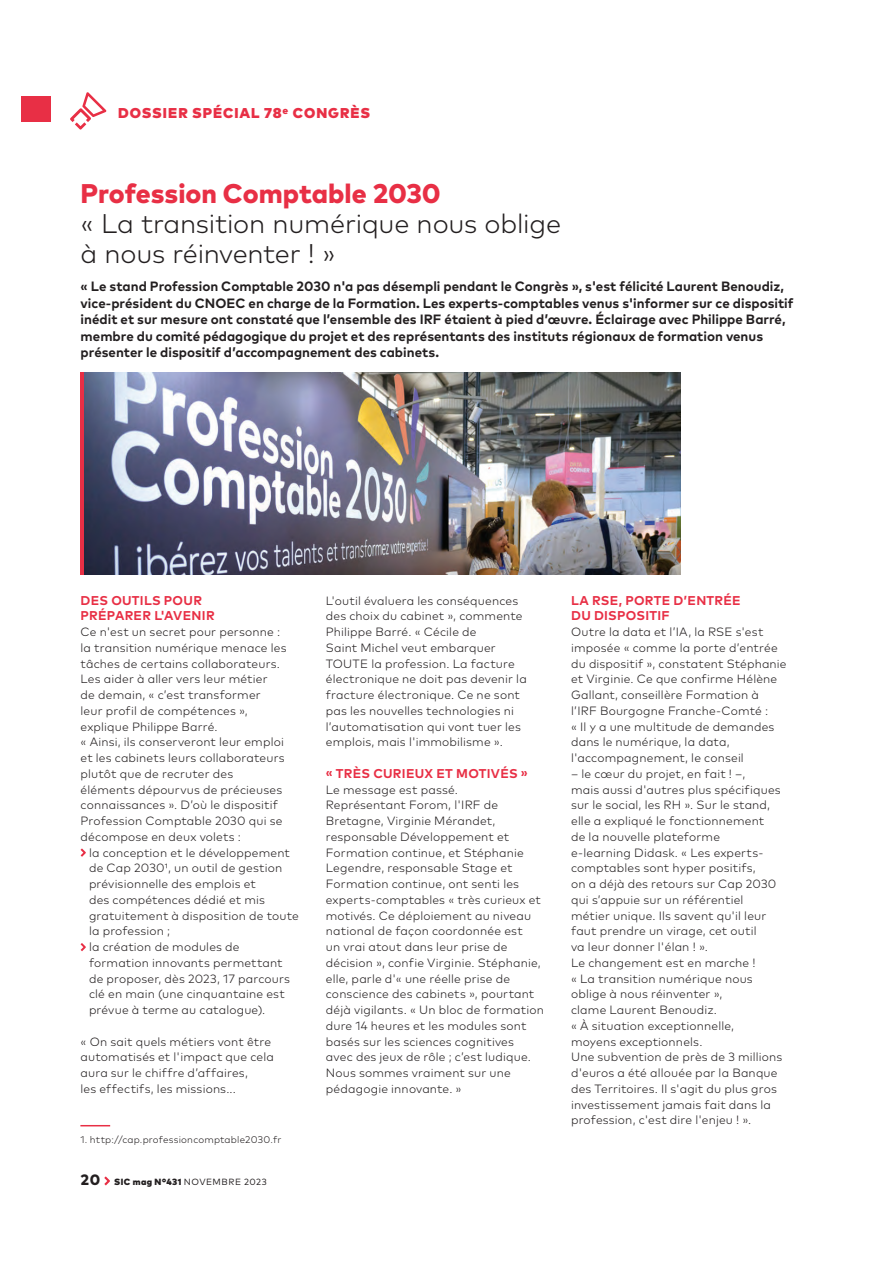
<style>
.page{position:relative;width:893px;height:1263px;background:#fff}
.page>*{position:absolute;margin:0;border:0;box-sizing:border-box;transform-origin:0 0}
.t1{font:300 27px/30px "Mark Pro";letter-spacing:-.01em;color:#231f20}
.t2{font:800 27px "Mark Pro";color:#e82f45}
.t3{font:900 14.25px "Mark Pro";letter-spacing:.065em;color:#e82f45}
.t4{font:700 13.5px/16.5px "Mark Pro";color:#231f20}
.t5{font:700 12.75px/15.8px "Mark Pro";letter-spacing:.02em;color:#e82f45}
.t6{font:300 12px/15.8px "Mark Pro";letter-spacing:.015em;color:#231f20}
.t7{font:300 9.75px "Mark Pro";letter-spacing:.02em;color:#231f20}
.t8{font:9px "Mark Pro";letter-spacing:.06em;color:#231f20}
.s1{font-weight:800;font-size:15px}
.s2{font-weight:900}
</style>
<div class="page">
<svg style="left:104px;top:1176px;width:6px;height:9px"></svg>
<div style="left:21px;top:97px;width:30px;height:25px;background:#e82f45"></div>
<svg style="left:70px;top:92px;width:36px;height:38px"></svg>
<img style="left:84px;top:372px;width:597px;height:203px">
<svg style="left:81px;top:848px;width:5px;height:9px"></svg>
<svg style="left:81px;top:943px;width:5px;height:8px"></svg>
<hr style="left:80px;top:1125px;width:30px;height:1px;background:#e82f45">
<hr style="left:80px;top:372px;width:4px;height:203px;background:#e82f45">
<p class="t3" style="left:118px;top:105px;width:254px">DOSSIER SPÉCIAL 78e CONGRÈS</p>
<h1 class="t2" style="left:81px;top:182px;width:362px">Profession Comptable 2030</h1>
<h1 class="t1" style="left:81px;top:210px;width:482px">« La transition numérique nous oblige à nous réinventer ! »</h1>
<p class="t4" style="left:81px;top:279px;width:714px">« Le stand Profession Comptable 2030 n'a pas désempli pendant le Congrès », s'est félicité Laurent Benoudiz, vice-président du CNOEC en charge de la Formation. Les experts-comptables venus s'informer sur ce dispositif inédit et sur mesure ont constaté que l’ensemble des IRF étaient à pied d’œuvre. Éclairage avec Philippe Barré, membre du comité pédagogique du projet et des représentants des instituts régionaux de formation venus présenter le dispositif d’accompagnement des cabinets.</p>
<p class="t5" style="left:81px;top:593px;width:136px">DES OUTILS POUR<br>PRÉPARER L'AVENIR</p>
<p class="t6" style="left:81px;top:625px;width:207px">Ce n'est un secret pour personne : la transition numérique menace les tâches de certains collaborateurs.<br>Les aider à aller vers leur métier<br>de demain, « c’est transformer<br>leur profil de compétences », explique Philippe Barré.<br>« Ainsi, ils conserveront leur emploi et les cabinets leurs collaborateurs plutôt que de recruter des éléments dépourvus de précieuses connaissances ». D’où le dispositif<br>Profession Comptable 2030 qui se décompose en deux volets :</p>
<p class="t6" style="left:89px;top:845px;width:211px">la conception et le développement de Cap 20301, un outil de gestion prévisionnelle des emplois et<br>des compétences dédié et mis gratuitement à disposition de toute la profession ;<br>la création de modules de formation innovants permettant de proposer, dès 2023, 17 parcours clé en main (une cinquantaine est prévue à terme au catalogue).</p>
<p class="t6" style="left:81px;top:1034px;width:195px">« On sait quels métiers vont être automatisés et l'impact que cela aura sur le chiffre d’affaires,<br>les effectifs, les missions...</p>
<p class="t7" style="left:80px;top:1135px;width:203px">1. http://cap.professioncomptable2030.fr</p>
<p class="t8" style="left:81px;top:1176px;width:188px"><span class="s1">20</span> <span class="s2">SIC mag N°431</span> NOVEMBRE 2023</p>
<p class="t6" style="left:326px;top:593px;width:202px">L'outil évaluera les conséquences des choix du cabinet », commente<br>Philippe Barré. « Cécile de<br>Saint Michel veut embarquer<br>TOUTE la profession. La facture électronique ne doit pas devenir la fracture électronique. Ce ne sont pas les nouvelles technologies ni l’automatisation qui vont tuer les emplois, mais l'immobilisme ».</p>
<p class="t5" style="left:326px;top:766px;width:203px">« TRÈS CURIEUX ET MOTIVÉS »</p>
<p class="t6" style="left:326px;top:782px;width:220px">Le message est passé.<br>Représentant Forom, l'IRF de<br>Bretagne, Virginie Mérandet, responsable Développement et<br>Formation continue, et Stéphanie<br>Legendre, responsable Stage et<br>Formation continue, ont senti les experts-comptables « très curieux et motivés. Ce déploiement au niveau national de façon coordonnée est<br>un vrai atout dans leur prise de décision », confie Virginie. Stéphanie, elle, parle d'« une réelle prise de conscience des cabinets », pourtant déjà vigilants. « Un bloc de formation dure 14 heures et les modules sont basés sur les sciences cognitives<br>avec des jeux de rôle ; c’est ludique.<br>Nous sommes vraiment sur une pédagogie innovante. »</p>
<p class="t5" style="left:571px;top:593px;width:171px">LA RSE, PORTE D’ENTRÉE<br>DU DISPOSITIF</p>
<p class="t6" style="left:571px;top:625px;width:217px">Outre la data et l’IA, la RSE s'est imposée « comme la porte d’entrée du dispositif », constatent Stéphanie et Virginie. Ce que confirme Hélène Gallant, conseillère Formation à l’IRF Bourgogne Franche-Comté :<br>« Il y a une multitude de demandes dans le numérique, la data, l'accompagnement, le conseil</p>
<p class="t6" style="left:571px;top:766px;width:213px">– le cœur du projet, en fait ! –,<br>mais aussi d'autres plus spécifiques sur le social, les RH ». Sur le stand, elle a expliqué le fonctionnement<br>de la nouvelle plateforme e-learning Didask. « Les experts&shy;comptables sont hyper positifs,<br>on a déjà des retours sur Cap 2030 qui s’appuie sur un référentiel métier unique. Ils savent qu'il leur faut prendre un virage, cet outil<br>va leur donner l'élan ! ».<br>Le changement est en marche !<br>« La transition numérique nous oblige à nous réinventer »,<br>clame Laurent Benoudiz.<br>« À situation exceptionnelle,<br>moyens exceptionnels.<br>Une subvention de près de 3 millions d'euros a été allouée par la Banque des Territoires. Il s'agit du plus gros investissement jamais fait dans la profession, c'est dire l'enjeu ! ».</p>
</div>
